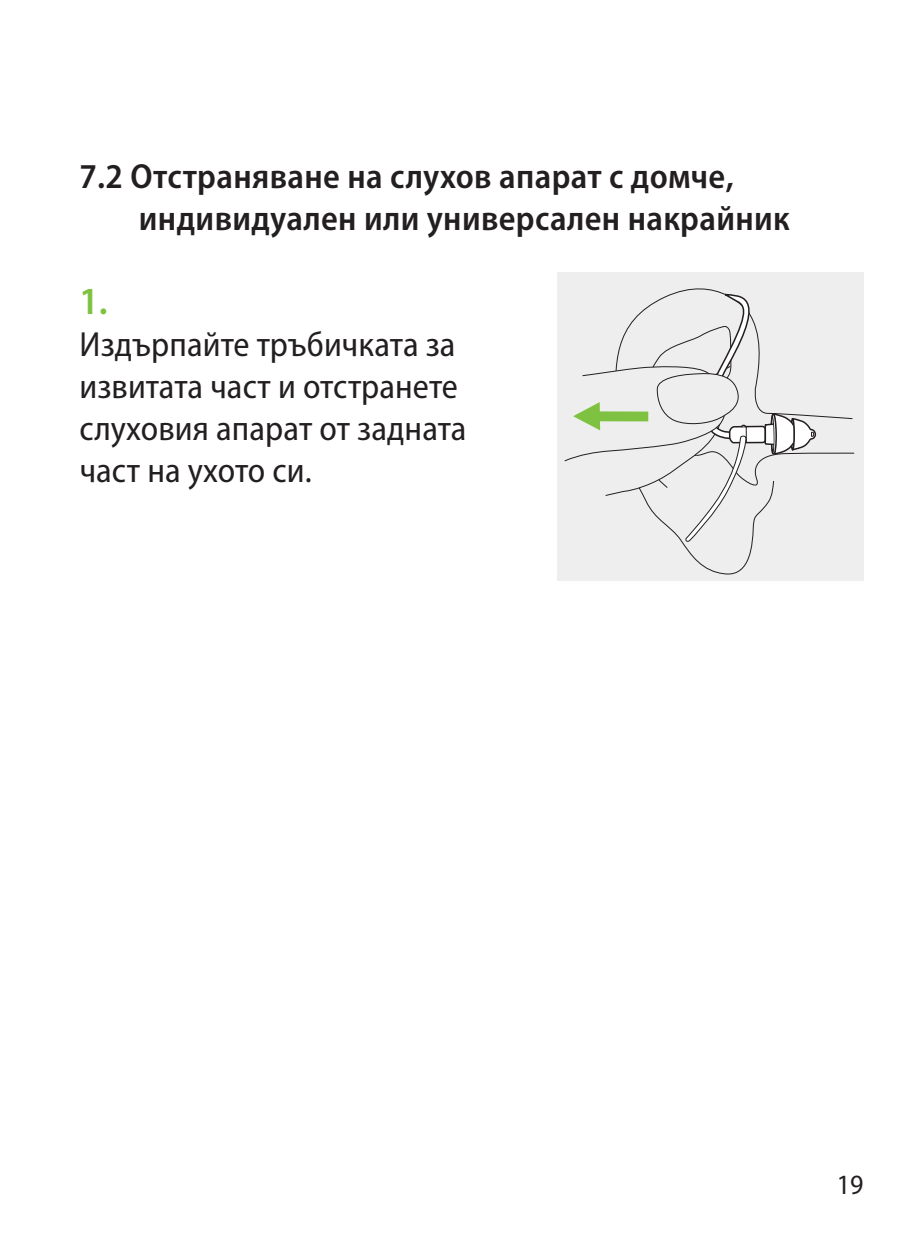
<style>
.page{position:relative;width:913px;height:1241px;background:#fff}
.page>*{position:absolute;margin:0;border:0;box-sizing:border-box;transform-origin:0 0}
.t1{font:600 semi-condensed 38.5px "Myriad Pro";color:#7fc241}
.t2{font:semi-condensed 35px/42px "Myriad Pro";letter-spacing:.005em;color:#231f20}
.t3{font:600 semi-condensed 35px/42px "Myriad Pro";letter-spacing:.01em;color:#231f20}
.t4{font:semi-condensed 28px "Myriad Pro";color:#231f20}
</style>
<div class="page">
<div style="left:557px;top:271px;width:306px;height:309px;background:#eeeeef"></div>
<svg style="left:564px;top:291px;width:291px;height:251px"></svg>
<p class="t3" style="left:139px;top:154px;width:652px;text-indent:-60px">7.2 Отстраняване на слухов апарат с домче, индивидуален или универсален накрайник</p>
<p class="t1" style="left:79px;top:276px;width:30px">1.</p>
<p class="t2" style="left:79px;top:322px;width:389px">Издърпайте тръбичката за извитата част и отстранете слуховия апарат от задната част на ухото си.</p>
<p class="t4" style="left:837px;top:1167px;width:28px">19</p>
</div>
